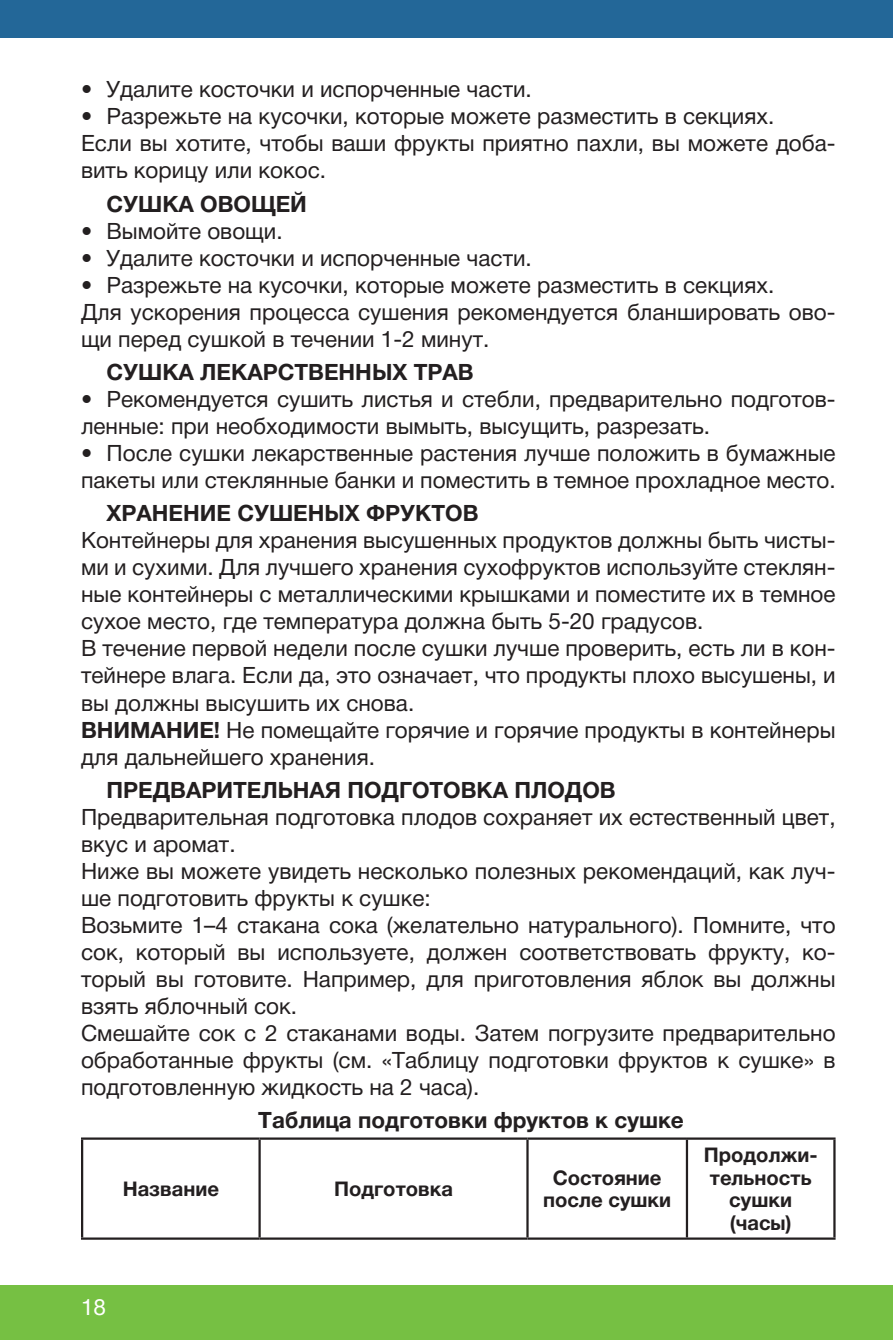
<style>
.page{position:relative;width:893px;height:1340px;background:#fff}
.page>*{position:absolute;margin:0;border:0;box-sizing:border-box;transform-origin:0 0}
.t1{font:22.5px/27px "Helvetica Neue Cyr";color:#231f20}
.t2{font:700 22.5px "Helvetica Neue Cyr";color:#231f20}
.t3{font:22.5px "Helvetica Neue Cyr";color:#fff}
.t4{font:700 20.25px/22.5px "Helvetica Neue Cyr";color:#231f20;text-align:center}
.s1{font-weight:700}
</style>
<div class="page">
<div style="left:0;top:0;width:893px;height:37px;background:#236798"></div>
<div style="left:0;top:1285px;width:893px;height:54px;background:#76c043"></div>
<hr style="left:81px;top:1137px;width:179px;height:2px;background:#231f20">
<hr style="left:81px;top:1139px;width:2px;height:98px;background:#231f20">
<hr style="left:260px;top:1137px;width:267px;height:2px;background:#231f20">
<hr style="left:258px;top:1139px;width:3px;height:98px;background:#231f20">
<hr style="left:527px;top:1137px;width:160px;height:2px;background:#231f20">
<hr style="left:526px;top:1139px;width:3px;height:98px;background:#231f20">
<hr style="left:687px;top:1137px;width:149px;height:2px;background:#231f20">
<hr style="left:686px;top:1139px;width:2px;height:98px;background:#231f20">
<hr style="left:833px;top:1139px;width:3px;height:98px;background:#231f20">
<hr style="left:81px;top:1237px;width:179px;height:2px;background:#231f20">
<hr style="left:260px;top:1237px;width:267px;height:2px;background:#231f20">
<hr style="left:527px;top:1237px;width:160px;height:2px;background:#231f20">
<hr style="left:687px;top:1237px;width:149px;height:2px;background:#231f20">
<p class="t1" style="left:81px;top:76px;width:452px">• Удалите косточки и испорченные части.</p>
<p class="t1" style="left:81px;top:103px;width:756px">• Разрежьте на кусочки, которые можете разместить в секциях.<br>Если вы хотите, чтобы ваши фрукты приятно пахли, вы можете доба&shy;вить корицу или кокос.</p>
<p class="t2" style="left:107px;top:191px;width:202px">СУШКА ОВОЩЕЙ</p>
<p class="t1" style="left:81px;top:217px;width:203px">• Вымойте овощи.</p>
<p class="t1" style="left:81px;top:244px;width:452px">• Удалите косточки и испорченные части.</p>
<p class="t1" style="left:81px;top:271px;width:756px">• Разрежьте на кусочки, которые можете разместить в секциях.<br>Для ускорения процесса сушения рекомендуется бланшировать ово&shy;щи перед сушкой в течении 1-2 минут.</p>
<p class="t2" style="left:107px;top:359px;width:369px">СУШКА ЛЕКАРСТВЕННЫХ ТРАВ</p>
<p class="t1" style="left:81px;top:386px;width:756px">• Рекомендуется сушить листья и стебли, предварительно подготов&shy;ленные: при необходимости вымыть, высущить, разрезать.</p>
<p class="t1" style="left:81px;top:440px;width:756px">• После сушки лекарственные растения лучше положить в бумажные пакеты или стеклянные банки и поместить в темное прохладное место.</p>
<p class="t2" style="left:107px;top:501px;width:374px">ХРАНЕНИЕ СУШЕНЫХ ФРУКТОВ</p>
<p class="t1" style="left:81px;top:527px;width:756px">Контейнеры для хранения высушенных продуктов должны быть чисты&shy;ми и сухими. Для лучшего хранения сухофруктов используйте стеклян&shy;ные контейнеры с металлическими крышками и поместите их в темное сухое место, где температура должна быть 5-20 градусов.<br>В течение первой недели после сушки лучше проверить, есть ли в кон&shy;тейнере влага. Если да, это означает, что продукты плохо высушены, и вы должны высушить их снова.<br><span class="s1">ВНИМАНИЕ!</span> Не помещайте горячие и горячие продукты в контейнеры для дальнейшего хранения.</p>
<p class="t2" style="left:107px;top:777px;width:511px">ПРЕДВАРИТЕЛЬНАЯ ПОДГОТОВКА ПЛОДОВ</p>
<p class="t1" style="left:81px;top:803px;width:756px">Предварительная подготовка плодов сохраняет их естественный цвет, вкус и аромат.<br>Ниже вы можете увидеть несколько полезных рекомендаций, как луч&shy;ше подготовить фрукты к сушке:<br>Возьмите 1–4 стакана сока (желательно натурального). Помните, что сок, который вы используете, должен соответствовать фрукту, ко&shy;торый вы готовите. Например, для приготовления яблок вы должны взять яблочный сок.<br>Смешайте сок с 2 стаканами воды. Затем погрузите предварительно обработанные фрукты (см. «Таблицу подготовки фруктов к сушке» в подготовленную жидкость на 2 часа).</p>
<p class="t2" style="left:258px;top:1108px;width:427px">Таблица подготовки фруктов к сушке</p>
<p class="t4" style="left:123px;top:1177px;width:98px">Название</p>
<p class="t4" style="left:334px;top:1177px;width:121px">Подготовка</p>
<p class="t4" style="left:543px;top:1166px;width:130px">Состояние после сушки</p>
<p class="t3" style="left:81px;top:1294px;width:27px">18</p>
<p class="t4" style="left:704px;top:1143px;width:115px">Продолжи&shy;тельность сушки (часы)</p>
</div>
